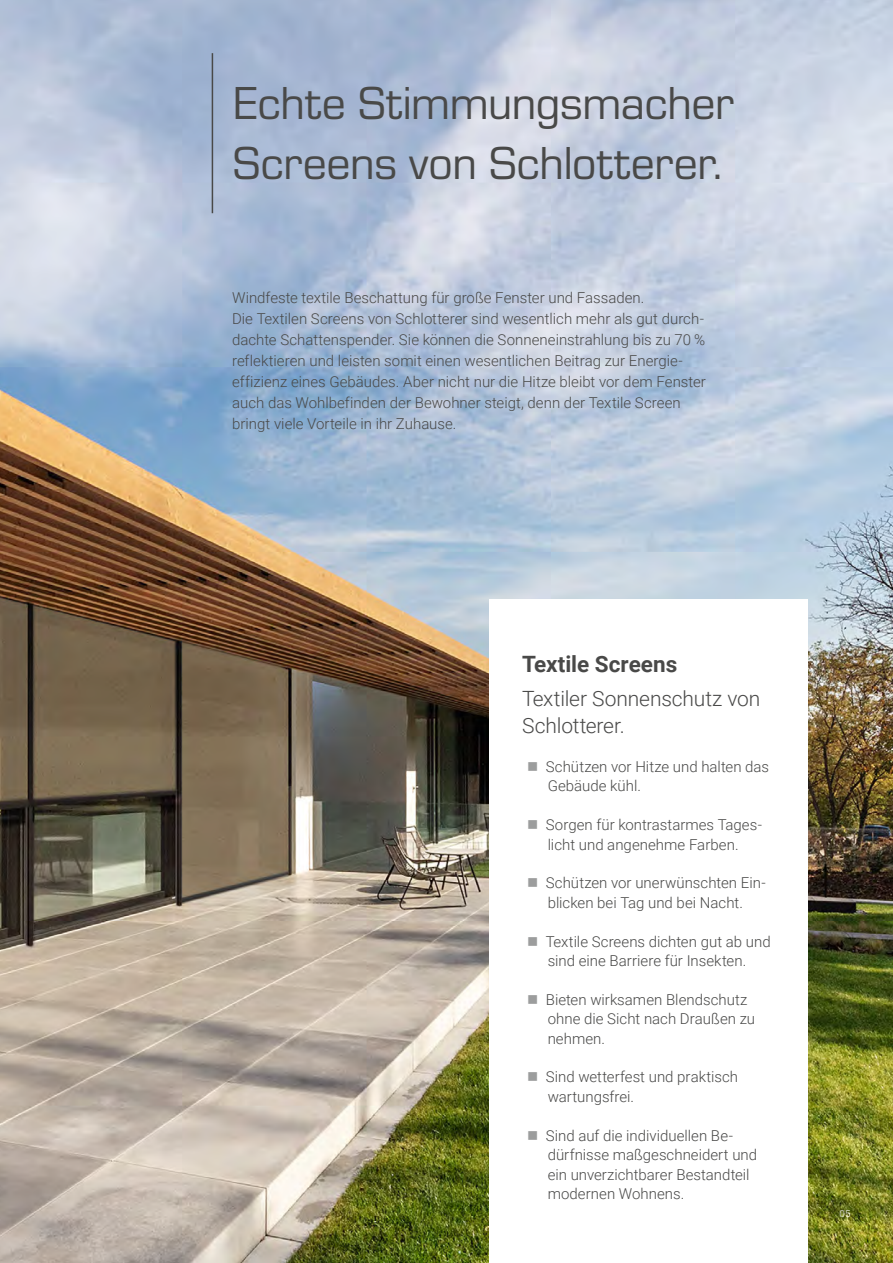
<style>
.page{position:relative;width:893px;height:1263px;background:#fff}
.page>*{position:absolute;margin:0;border:0;box-sizing:border-box;transform-origin:0 0}
.t1{font:48px/60px "Eurostile";letter-spacing:-.005em;color:#494948}
.t2{font:700 22.5px "Roboto";color:#494948}
.t3{font:300 21px/27px "Roboto";letter-spacing:-.005em;color:#494948}
.t4{font:300 15px/19.5px "Roboto";color:#494948}
.t5{font:300 9.75px "Roboto";color:#fff}
</style>
<div class="page">
<img style="left:0;top:0;width:893px;height:1263px">
<div style="left:489px;top:600px;width:319px;height:663px;background:#fff"></div>
<hr style="left:212px;top:53px;width:1px;height:160px;background:#494948">
<h1 class="t1" style="left:233px;top:71px;width:503px">Echte Stimmungsmacher<br>Screens von Schlotterer.</h1>
<p class="t4" style="left:232px;top:287px;width:475px;line-height:21px">Windfeste textile Beschattung für große Fenster und Fassaden.<br>Die Textilen Screens von Schlotterer sind wesentlich mehr als gut durch&shy;dachte Schattenspender. Sie können die Sonneneinstrahlung bis zu 70 % reflektieren und leisten somit einen wesentlichen Beitrag zur Energie&shy;effizienz eines Gebäudes. Aber nicht nur die Hitze bleibt vor dem Fenster auch das Wohlbefinden der Bewohner steigt, denn der Textile Screen bringt viele Vorteile in ihr Zuhause.</p>
<h2 class="t2" style="left:522px;top:648px;width:157px">Textile Screens</h2>
<h3 class="t3" style="left:522px;top:684px;width:240px">Textiler Sonnenschutz von<br>Schlotterer.</h3>
<p class="t4" style="left:546px;top:756px;width:225px">Schützen vor Hitze und halten das<br>Gebäude kühl.</p>
<p class="t4" style="left:546px;top:814px;width:218px">Sorgen für kontrastarmes Tages&shy;licht und angenehme Farben.</p>
<p class="t4" style="left:546px;top:873px;width:221px">Schützen vor unerwünschten Ein&shy;blicken bei Tag und bei Nacht.</p>
<p class="t4" style="left:546px;top:931px;width:226px">Textile Screens dichten gut ab und sind eine Barriere für Insekten.</p>
<p class="t4" style="left:546px;top:989px;width:211px">Bieten wirksamen Blendschutz ohne die Sicht nach Draußen zu nehmen.</p>
<p class="t4" style="left:546px;top:1067px;width:194px">Sind wetterfest und praktisch wartungsfrei.</p>
<p class="t4" style="left:546px;top:1125px;width:213px">Sind auf die individuellen Be&shy;dürfnisse maßgeschneidert und ein unverzichtbarer Bestandteil modernen Wohnens.</p>
<p class="t5" style="left:839px;top:1206px;width:12px">05</p>
</div>
